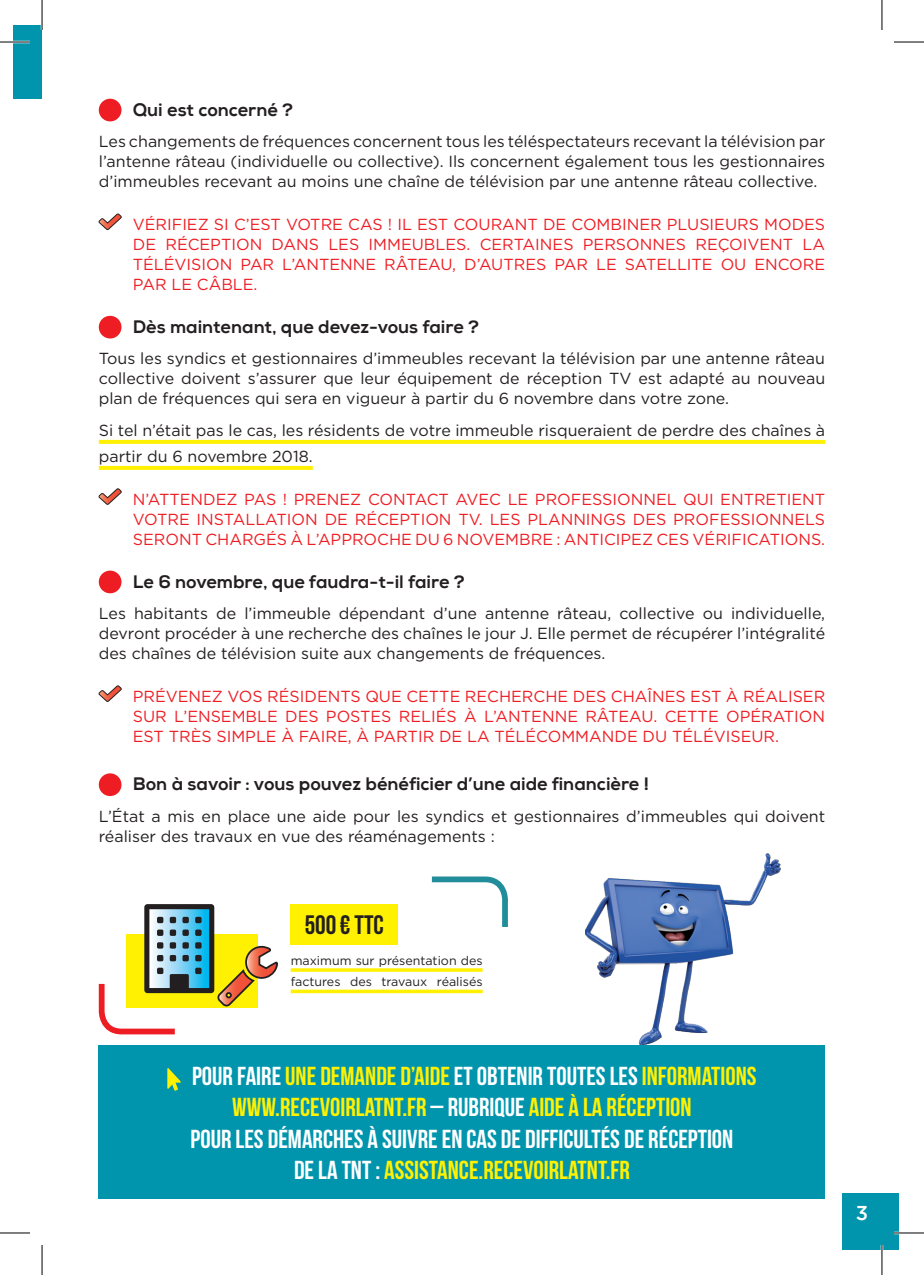
<style>
.page{position:relative;width:924px;height:1275px;background:#fff}
.page>*{position:absolute;margin:0;border:0;box-sizing:border-box;transform-origin:0 0}
.t1{font:26.8px "Bebas Neue";color:#231f20}
.Texte{font:26px/31.2px "Bebas Neue";color:#fff101}
.Texte-2{font:26px "Bebas Neue";color:#fff}
.Pagination{font:500 20px "Gotham";color:#fff}
.Intertitre_3{font:18px "Nexa X Bold";color:#231f20}
.Texte-3{font:16px/20px "Gotham";color:#231f20;text-align:justify}
.Texte-4{font:16px/20px "Gotham";color:#ee1d23;text-align:justify}
.Texte-5{font:12.4px/21.4px "Gotham";color:#231f20}
.s1{color:#fff}
</style>
<div class="page">
<div style="left:14px;top:25px;width:28px;height:74px;background:#0095ad"></div>
<svg style="left:99px;top:440px;width:725px;height:4px;background:#fff107"></svg>
<svg style="left:99px;top:466px;width:213px;height:4px"></svg>
<div style="left:99px;top:99px;width:22px;height:22px;background:#ee1d23;border-radius:50%"></div>
<svg style="left:98px;top:213px;width:24px;height:17px"></svg>
<div style="left:99px;top:316px;width:22px;height:22px;background:#ee1d23;border-radius:50%"></div>
<svg style="left:98px;top:488px;width:24px;height:17px"></svg>
<div style="left:99px;top:570px;width:22px;height:23px;background:#ee1d23;border-radius:50%"></div>
<svg style="left:98px;top:685px;width:24px;height:17px"></svg>
<div style="left:99px;top:773px;width:22px;height:23px;background:#ee1d23;border-radius:50%"></div>
<hr style="left:290px;top:968px;width:192px;height:3px;background:#fff101">
<svg style="left:290px;top:989px;width:192px;height:4px"></svg>
<div style="left:290px;top:904px;width:107px;height:40px;background:#fff101"></div>
<svg style="left:431px;top:876px;width:77px;height:51px"></svg>
<svg style="left:98px;top:904px;width:180px;height:131px"></svg>
<div style="left:841px;top:1193px;width:57px;height:57px;background:#0095ad"></div>
<img style="left:585px;top:853px;width:195px;height:191px">
<div style="left:99px;top:1045px;width:725px;height:153px;background:#0095ad"></div>
<svg style="left:167px;top:1068px;width:14px;height:23px"></svg>
<hr style="left:0;top:41px;width:30px;height:2px;background:#fff">
<hr style="left:893px;top:1231px;width:30px;height:3px;background:#fff">
<hr style="left:41px;top:0;width:2px;height:30px;background:#fff">
<hr style="left:880px;top:1245px;width:2px;height:30px;background:#fff">
<hr style="left:0;top:42px;width:30px;height:1px;background:#000">
<hr style="left:893px;top:42px;width:30px;height:1px;background:#000">
<hr style="left:0;top:1232px;width:30px;height:1px;background:#000">
<hr style="left:893px;top:1232px;width:30px;height:1px;background:#000">
<hr style="left:42px;top:0;width:1px;height:30px;background:#000">
<hr style="left:42px;top:1245px;width:1px;height:30px;background:#000">
<hr style="left:881px;top:0;width:1px;height:30px;background:#000">
<hr style="left:881px;top:1245px;width:1px;height:30px;background:#000">
<p class="Intertitre_3" style="left:133px;top:98px;width:162px">Qui est concerné ?</p>
<p class="Texte-3" style="left:99px;top:131px;width:727px">Les changements de fréquences concernent tous les téléspectateurs recevant la télévision par l’antenne râteau (individuelle ou collective). Ils concernent également tous les gestionnaires d’immeubles recevant au moins une chaîne de télévision par une antenne râteau collective.</p>
<p class="Texte-4" style="left:133px;top:214px;width:693px">VÉRIFIEZ SI C’EST VOTRE CAS ! IL EST COURANT DE COMBINER PLUSIEURS MODES DE RÉCEPTION DANS LES IMMEUBLES. CERTAINES PERSONNES REÇOIVENT LA TÉLÉVISION PAR L’ANTENNE RÂTEAU, D’AUTRES PAR LE SATELLITE OU ENCORE PAR LE CÂBLE.</p>
<p class="Intertitre_3" style="left:133px;top:315px;width:347px">Dès maintenant, que devez-vous faire ?</p>
<p class="Texte-3" style="left:99px;top:348px;width:727px">Tous les syndics et gestionnaires d’immeubles recevant la télévision par une antenne râteau collective doivent s’assurer que leur équipement de réception TV est adapté au nouveau plan de fréquences qui sera en vigueur à partir du 6 novembre dans votre zone.</p>
<p class="Texte-3" style="left:99px;top:417px;width:727px;line-height:26px">Si tel n’était pas le cas, les résidents de votre immeuble risqueraient de perdre des chaînes à partir du 6 novembre 2018.</p>
<p class="Texte-4" style="left:133px;top:488px;width:693px">N’ATTENDEZ PAS ! PRENEZ CONTACT AVEC LE PROFESSIONNEL QUI ENTRETIENT VOTRE INSTALLATION DE RÉCEPTION TV. LES PLANNINGS DES PROFESSIONNELS SERONT CHARGÉS À L’APPROCHE DU 6 NOVEMBRE : ANTICIPEZ CES VÉRIFICATIONS.</p>
<p class="Intertitre_3" style="left:133px;top:570px;width:333px">Le 6 novembre, que faudra-t-il faire ?</p>
<p class="Texte-3" style="left:99px;top:603px;width:727px">Les habitants de l’immeuble dépendant d’une antenne râteau, collective ou individuelle, devront procéder à une recherche des chaînes le jour J. Elle permet de récupérer l’intégralité des chaînes de télévision suite aux changements de fréquences.</p>
<p class="Texte-4" style="left:133px;top:685px;width:693px">PRÉVENEZ VOS RÉSIDENTS QUE CETTE RECHERCHE DES CHAÎNES EST À RÉALISER SUR L’ENSEMBLE DES POSTES RELIÉS À L’ANTENNE RÂTEAU. CETTE OPÉRATION EST TRÈS SIMPLE À FAIRE, À PARTIR DE LA TÉLÉCOMMANDE DU TÉLÉVISEUR.</p>
<p class="Intertitre_3" style="left:133px;top:773px;width:517px">Bon à savoir : vous pouvez bénéficier d’une aide financière !</p>
<p class="Texte-3" style="left:99px;top:805px;width:727px">L’État a mis en place une aide pour les syndics et gestionnaires d’immeubles qui doivent réaliser des travaux en vue des réaménagements :</p>
<p class="t1" style="left:304px;top:910px;width:81px">500€ TTC</p>
<p class="Texte-5" style="left:290px;top:949px;width:193px">maximum sur présentation des factures des travaux réalisés</p>
<p class="Texte" style="left:232px;top:1060px;width:525px;text-indent:-40px"><span class="s1">POUR FAIRE</span> UNE DEMANDE D’AIDE <span class="s1">ET OBTENIR TOUTES LES</span> INFORMATIONS<br>WWW.RECEVOIRLATNT.FR <span class="s1">– RUBRIQUE</span> AIDE À LA RÉCEPTION</p>
<p class="Texte-2" style="left:190px;top:1124px;width:544px">POUR LES DÉMARCHES À SUIVRE EN CAS DE DIFFICULTÉS DE RÉCEPTION</p>
<p class="Texte" style="left:294px;top:1153px;width:337px"><span class="s1">DE LA TNT :</span> ASSISTANCE.RECEVOIRLATNT.FR</p>
<p class="Pagination" style="left:855px;top:1202px;width:14px">3</p>
</div>
